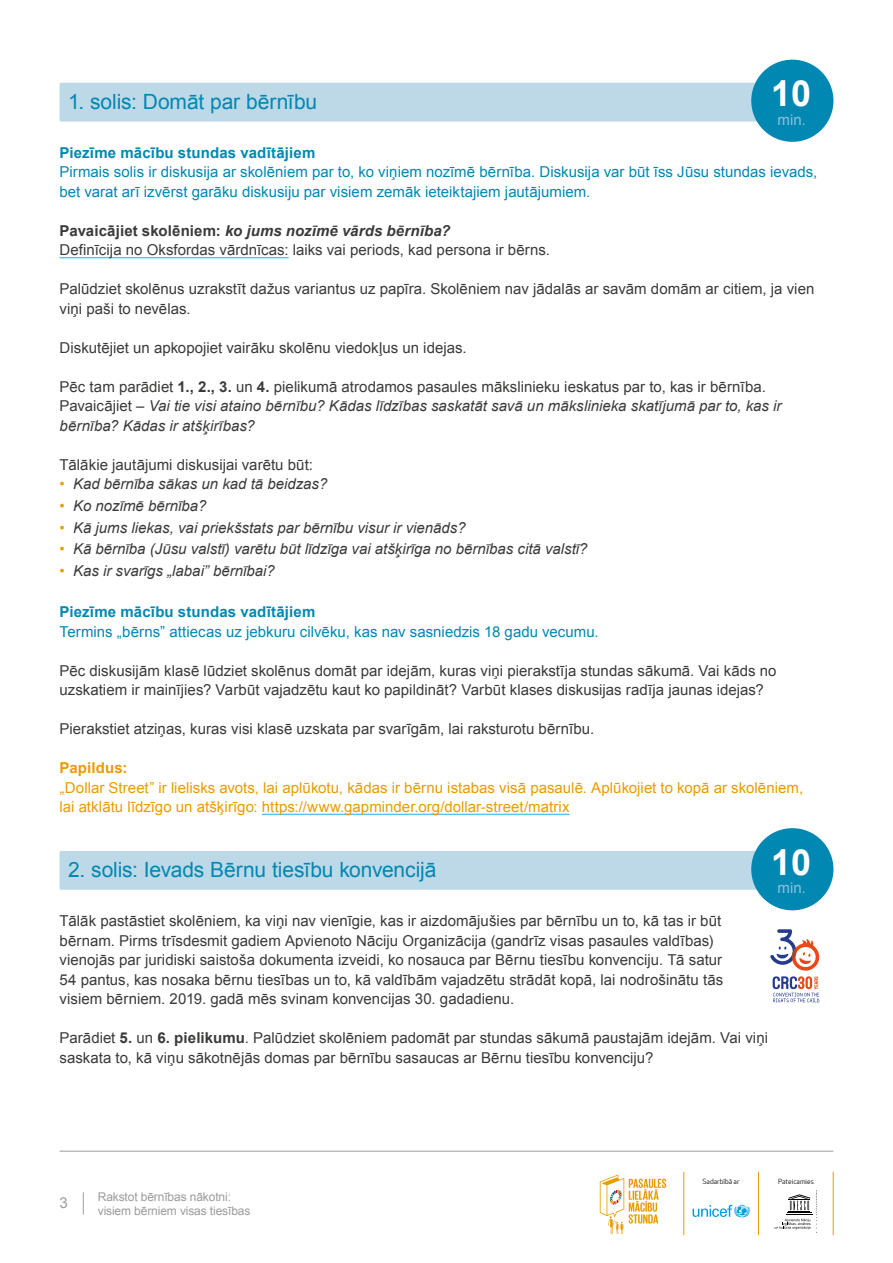
<style>
.page{position:relative;width:893px;height:1263px;background:#fff}
.page>*{position:absolute;margin:0;border:0;box-sizing:border-box;transform-origin:0 0}
.t1{font:700 36px "Arial";color:#fff}
.t2{font:21px "Arial";letter-spacing:-.005em;color:#0088b3}
.t3{font:15px/19.5px "Arial";color:#3a3a39}
.t4{font:italic 15px/19.5px "Arial";color:#3a3a39}
.t5{font:15px/19.5px "Arial";color:#0088b3}
.t6{font:15px/19.5px "Arial";color:#e99c00}
.t7{font:700 15px "Arial";letter-spacing:.01em;color:#0088b3}
.t8{font:700 15px "Arial";letter-spacing:.01em;color:#e99c00}
.t9{font:15px "Arial";color:#8ec0d9}
.t10{font:15px "Arial";color:#9c9c9d}
.t11{font:12px/14.4px "Arial";letter-spacing:-.01em;color:#9c9c9d}
.t12{font:7.05px "Apex New";color:#000}
.s1{font-weight:700}
.s2{font-weight:700;font-style:italic}
.s3{font-style:normal}
.s4{font-weight:700;font-style:normal}
.s5{font-style:normal;color:#e99c00}
</style>
<div class="page">
<svg style="left:83px;top:1192px;width:1px;height:23px"></svg>
<hr style="left:60px;top:1151px;width:773px;height:1px;background:#9c9c9d">
<svg style="left:600px;top:1174px;width:66px;height:60px"></svg>
<svg style="left:693px;top:1205px;width:57px;height:13px"></svg>
<hr style="left:684px;top:1172px;width:1px;height:63px;background:#e99c00">
<hr style="left:758px;top:1172px;width:1px;height:63px;background:#e99c00">
<hr style="left:833px;top:1172px;width:1px;height:63px;background:#e99c00">
<svg style="left:775px;top:1190px;width:42px;height:43px"></svg>
<div style="left:60px;top:83px;width:765px;height:39px;background:#bdd9e8;border-radius:2px"></div>
<hr style="left:60px;top:257px;width:229px;height:1px;background:#5ac5f2">
<hr style="left:262px;top:814px;width:307px;height:1px;background:#5ac5f2">
<div style="left:60px;top:851px;width:765px;height:39px;background:#bdd9e8;border-radius:2px"></div>
<div style="left:751px;top:60px;width:82px;height:82px;background:#0088b3;border-radius:50%"></div>
<div style="left:751px;top:828px;width:82px;height:82px;background:#0088b3;border-radius:50%"></div>
<svg style="left:770px;top:929px;width:49px;height:73px"></svg>
<h1 class="t1" style="left:771px;top:70px;width:42px">10</h1>
<p class="t9" style="left:778px;top:110px;width:30px">min.</p>
<h2 class="t2" style="left:68px;top:88px;width:251px">1. solis: Domāt par bērnību</h2>
<p class="t7" style="left:60px;top:143px;width:257px">Piezīme mācību stundas vadītājiem</p>
<p class="t5" style="left:60px;top:163px;width:759px">Pirmais solis ir diskusija ar skolēniem par to, ko viņiem nozīmē bērnība. Diskusija var būt īss Jūsu stundas ievads, bet varat arī izvērst garāku diskusiju par visiem zemāk ieteiktajiem jautājumiem.</p>
<p class="t3" style="left:60px;top:221px;width:492px"><span class="s1">Pavaicājiet skolēniem:</span> <span class="s2">ko jums nozīmē vārds bērnība?<br></span>Definīcija no Oksfordas vārdnīcas: laiks vai periods, kad persona ir bērns.</p>
<p class="t3" style="left:60px;top:280px;width:756px">Palūdziet skolēnus uzrakstīt dažus variantus uz papīra. Skolēniem nav jādalās ar savām domām ar citiem, ja vien viņi paši to nevēlas.</p>
<p class="t3" style="left:60px;top:338px;width:409px">Diskutējiet un apkopojiet vairāku skolēnu viedokļus un idejas.</p>
<p class="t4" style="left:60px;top:377px;width:723px"><span class="s3">Pēc tam parādiet</span> <span class="s4">1., 2., 3.</span> <span class="s3">un</span> <span class="s4">4.</span> <span class="s3">pielikumā atrodamos pasaules mākslinieku ieskatus par to, kas ir bērnība.<br>Pavaicājiet –</span> Vai tie visi ataino bērnību? Kādas līdzības saskatāt savā un mākslinieka skatījumā par to, kas ir bērnība? Kādas ir atšķirības?</p>
<p class="t3" style="left:60px;top:455px;width:255px">Tālākie jautājumi diskusijai varētu būt:</p>
<p class="t4" style="left:60px;top:475px;width:269px"><span class="s5">•</span> Kad bērnība sākas un kad tā beidzas?</p>
<p class="t4" style="left:60px;top:496px;width:148px"><span class="s5">•</span> Ko nozīmē bērnība?</p>
<p class="t4" style="left:60px;top:518px;width:408px"><span class="s5">•</span> Kā jums liekas, vai priekšstats par bērnību visur ir vienāds?</p>
<p class="t4" style="left:60px;top:539px;width:529px"><span class="s5">•</span> Kā bērnība (Jūsu valstī) varētu būt līdzīga vai atšķirīga no bērnības citā valstī?</p>
<p class="t4" style="left:60px;top:561px;width:217px"><span class="s5">•</span> Kas ir svarīgs „labai” bērnībai?</p>
<p class="t7" style="left:60px;top:602px;width:257px">Piezīme mācību stundas vadītājiem</p>
<p class="t5" style="left:60px;top:622px;width:541px">Termins „bērns” attiecas uz jebkuru cilvēku, kas nav sasniedzis 18 gadu vecumu.</p>
<p class="t3" style="left:60px;top:661px;width:718px">Pēc diskusijām klasē lūdziet skolēnus domāt par idejām, kuras viņi pierakstīja stundas sākumā. Vai kāds no uzskatiem ir mainījies? Varbūt vajadzētu kaut ko papildināt? Varbūt klases diskusijas radīja jaunas idejas?</p>
<p class="t3" style="left:60px;top:719px;width:536px">Pierakstiet atziņas, kuras visi klasē uzskata par svarīgām, lai raksturotu bērnību.</p>
<p class="t8" style="left:60px;top:758px;width:69px">Papildus:</p>
<p class="t6" style="left:60px;top:778px;width:745px">„Dollar Street” ir lielisks avots, lai aplūkotu, kādas ir bērnu istabas visā pasaulē. Aplūkojiet to kopā ar skolēniem, lai atklātu līdzīgo un atšķirīgo: https://www.gapminder.org/dollar-street/matrix</p>
<h1 class="t1" style="left:771px;top:838px;width:42px">10</h1>
<p class="t9" style="left:778px;top:878px;width:30px">min.</p>
<h2 class="t2" style="left:68px;top:856px;width:370px">2. solis: Ievads Bērnu tiesību konvencijā</h2>
<p class="t3" style="left:60px;top:911px;width:665px">Tālāk pastāstiet skolēniem, ka viņi nav vienīgie, kas ir aizdomājušies par bērnību un to, kā tas ir būt bērnam. Pirms trīsdesmit gadiem Apvienoto Nāciju Organizācija (gandrīz visas pasaules valdības) vienojās par juridiski saistoša dokumenta izveidi, ko nosauca par Bērnu tiesību konvenciju. Tā satur 54 pantus, kas nosaka bērnu tiesības un to, kā valdībām vajadzētu strādāt kopā, lai nodrošinātu tās visiem bērniem. 2019. gadā mēs svinam konvencijas 30. gadadienu.</p>
<p class="t3" style="left:60px;top:1028px;width:710px">Parādiet <span class="s1">5.</span> un <span class="s1">6. pielikumu</span>. Palūdziet skolēniem padomāt par stundas sākumā paustajām idejām. Vai viņi saskata to, kā viņu sākotnējās domas par bērnību sasaucas ar Bērnu tiesību konvenciju?</p>
<p class="t10" style="left:60px;top:1193px;width:10px">3</p>
<p class="t11" style="left:98px;top:1189px;width:154px">Rakstot bērnības nākotni: visiem bērniem visas tiesības</p>
<p class="t12" style="left:702px;top:1176px;width:39px">Sadarbībā ar</p>
<p class="t12" style="left:778px;top:1176px;width:37px">Pateicamies</p>
</div>
